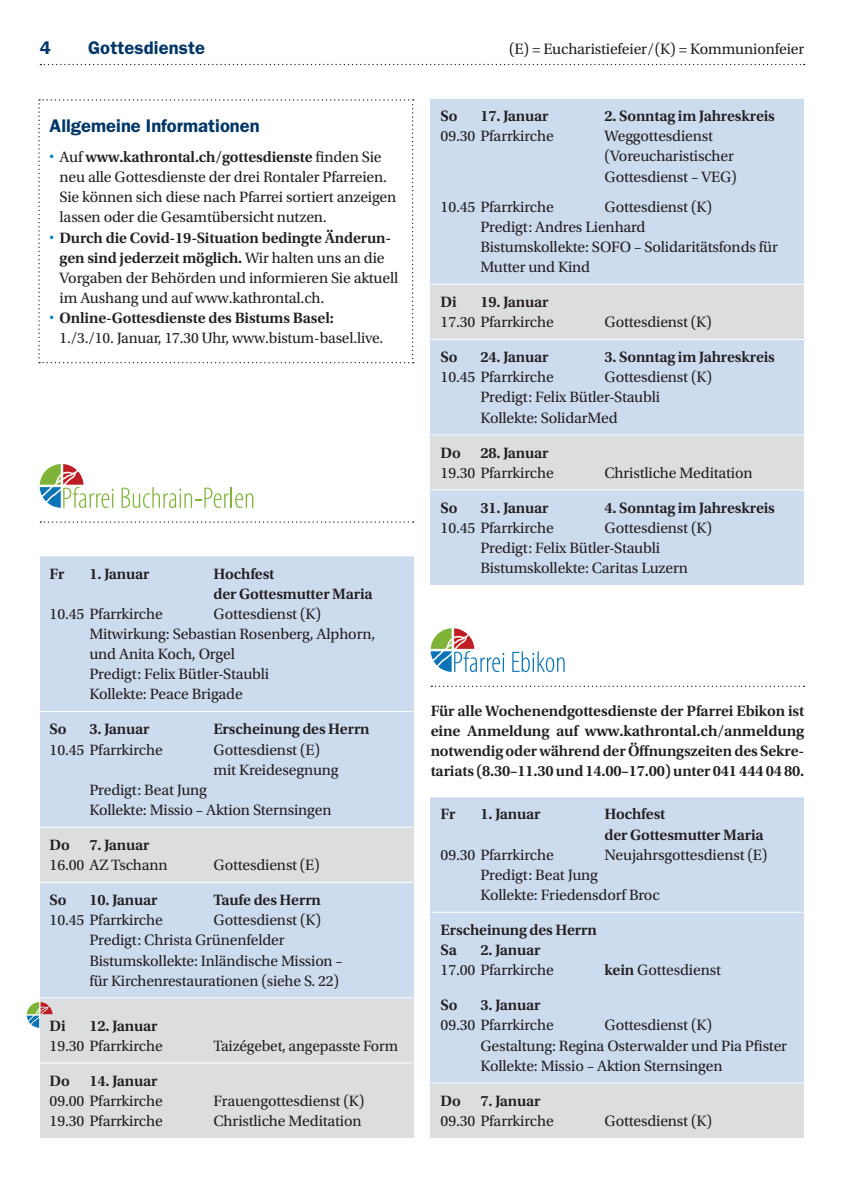
<style>
.page{position:relative;width:844px;height:1191px;background:#fff}
.page>*{position:absolute;margin:0;border:0;box-sizing:border-box;transform-origin:0 0}
.t1{font:600 18.38px "ITC Franklin Gothic Std";color:#003667}
.t2{font:15.75px/20.1px "Utopia Std";letter-spacing:-.01em;color:#231f20}
.t3{font:600 15.75px/20.1px "Utopia Std";letter-spacing:-.01em;color:#231f20}
.s1{font-weight:600}
</style>
<div class="page">
<svg style="left:40px;top:64px;width:764px;height:1px"></svg>
<svg style="left:40px;top:464px;width:74px;height:44px"></svg>
<svg style="left:121px;top:487px;width:132px;height:21px"></svg>
<svg style="left:40px;top:521px;width:373px;height:2px"></svg>
<svg style="left:430px;top:628px;width:74px;height:44px"></svg>
<svg style="left:512px;top:651px;width:52px;height:21px"></svg>
<svg style="left:431px;top:685px;width:373px;height:2px"></svg>
<div style="left:430px;top:808px;width:374px;height:329px;background:#dcdddf"></div>
<div style="left:430px;top:797px;width:374px;height:52px;background:#cddbef"></div>
<div style="left:430px;top:838px;width:374px;height:74px;background:#cddbef"></div>
<div style="left:430px;top:912px;width:374px;height:52px;background:#cddbef"></div>
<hr style="left:430px;top:911px;width:374px;height:1px;background:#fff">
<div style="left:430px;top:954px;width:374px;height:34px;background:#cddbef"></div>
<div style="left:430px;top:984px;width:374px;height:35px;background:#cddbef"></div>
<div style="left:430px;top:1009px;width:374px;height:74px;background:#cddbef"></div>
<hr style="left:430px;top:1082px;width:374px;height:1px;background:#fff">
<div style="left:40px;top:567px;width:373px;height:570px;background:#dcdddf"></div>
<div style="left:40px;top:556px;width:373px;height:52px;background:#cddbef"></div>
<div style="left:40px;top:597px;width:373px;height:115px;background:#cddbef"></div>
<div style="left:40px;top:712px;width:373px;height:31px;background:#cddbef"></div>
<hr style="left:40px;top:711px;width:373px;height:1px;background:#fff">
<div style="left:40px;top:733px;width:373px;height:94px;background:#cddbef"></div>
<hr style="left:40px;top:826px;width:373px;height:1px;background:#fff">
<div style="left:40px;top:882px;width:373px;height:32px;background:#cddbef"></div>
<hr style="left:40px;top:882px;width:373px;height:1px;background:#fff">
<div style="left:40px;top:904px;width:373px;height:94px;background:#cddbef"></div>
<hr style="left:40px;top:997px;width:373px;height:1px;background:#fff">
<hr style="left:40px;top:1062px;width:373px;height:1px;background:#fff">
<svg style="left:38px;top:99px;width:375px;height:264px"></svg>
<div style="left:430px;top:110px;width:374px;height:475px;background:#dcdddf"></div>
<div style="left:430px;top:99px;width:374px;height:31px;background:#cddbef"></div>
<div style="left:430px;top:120px;width:374px;height:74px;background:#cddbef"></div>
<div style="left:430px;top:190px;width:374px;height:95px;background:#cddbef"></div>
<hr style="left:430px;top:284px;width:374px;height:1px;background:#fff">
<div style="left:430px;top:340px;width:374px;height:31px;background:#cddbef"></div>
<hr style="left:430px;top:339px;width:374px;height:1px;background:#fff">
<div style="left:430px;top:361px;width:374px;height:54px;background:#cddbef"></div>
<div style="left:430px;top:401px;width:374px;height:34px;background:#cddbef"></div>
<hr style="left:430px;top:434px;width:374px;height:1px;background:#fff">
<div style="left:430px;top:490px;width:374px;height:32px;background:#cddbef"></div>
<hr style="left:430px;top:489px;width:374px;height:1px;background:#fff">
<div style="left:430px;top:511px;width:374px;height:55px;background:#cddbef"></div>
<div style="left:430px;top:552px;width:374px;height:33px;background:#cddbef"></div>
<svg style="left:27px;top:1002px;width:26px;height:25px"></svg>
<p class="t1" style="left:40px;top:37px;width:13px">4</p>
<p class="t1" style="left:88px;top:37px;width:118px">Gottesdienste</p>
<p class="t2" style="left:509px;top:39px;width:296px">(E) = Eucharistiefeier/(K) = Kommunionfeier</p>
<p class="t1" style="left:50px;top:115px;width:211px">Allgemeine Informationen</p>
<p class="t2" style="left:60px;top:147px;width:338px;text-indent:-10px"><sup>•</sup> Auf <span class="s1">www.kathrontal.ch/gottesdienste</span> finden Sie neu alle Gottesdienste der drei Rontaler Pfarreien.<br>Sie können sich diese nach Pfarrei sortiert anzeigen lassen oder die Gesamtübersicht nutzen.</p>
<p class="t2" style="left:60px;top:228px;width:340px;text-indent:-10px"><sup>•</sup> <span class="s1">Durch die Covid-19-Situation bedingte Änderun&shy;gen sind jederzeit möglich.</span> Wir halten uns an die Vorgaben der Behörden und informieren Sie aktuell im Aushang und auf www.kathrontal.ch.</p>
<p class="t2" style="left:60px;top:308px;width:325px;text-indent:-10px"><sup>•</sup> <span class="s1">Online-Gottesdienste des Bistums Basel:<br></span>1./3./10. Januar, 17.30 Uhr, www.bistum-basel.live.</p>
<p class="t3" style="left:50px;top:563px;width:17px">Fr</p>
<p class="t3" style="left:89px;top:563px;width:62px">1. Januar</p>
<p class="t3" style="left:213px;top:563px;width:161px">Hochfest<br>der Gottesmutter Maria</p>
<p class="t2" style="left:50px;top:604px;width:115px">10.45 Pfarrkirche</p>
<p class="t2" style="left:89px;top:604px;width:287px;text-indent:124px">Gottesdienst (K)<br>Mitwirkung: Sebastian Rosenberg, Alphorn, und Anita Koch, Orgel<br>Predigt: Felix Bütler-Staubli<br>Kollekte: Peace Brigade</p>
<p class="t3" style="left:50px;top:719px;width:19px">So</p>
<p class="t3" style="left:89px;top:719px;width:62px">3. Januar</p>
<p class="t3" style="left:213px;top:719px;width:158px">Erscheinung des Herrn</p>
<p class="t2" style="left:50px;top:739px;width:115px">10.45 Pfarrkirche</p>
<p class="t2" style="left:213px;top:739px;width:127px">Gottesdienst (E) mit Kreidesegnung</p>
<p class="t2" style="left:89px;top:780px;width:243px">Predigt: Beat Jung<br>Kollekte: Missio – Aktion Sternsingen</p>
<p class="t3" style="left:50px;top:835px;width:101px">Do 7. Januar</p>
<p class="t2" style="left:50px;top:855px;width:119px">16.00 AZ Tschann</p>
<p class="t2" style="left:213px;top:855px;width:108px">Gottesdienst (E)</p>
<p class="t3" style="left:50px;top:890px;width:19px">So</p>
<p class="t3" style="left:89px;top:890px;width:70px">10. Januar</p>
<p class="t3" style="left:213px;top:890px;width:109px">Taufe des Herrn</p>
<p class="t2" style="left:50px;top:910px;width:115px">10.45 Pfarrkirche</p>
<p class="t2" style="left:89px;top:910px;width:255px;text-indent:124px">Gottesdienst (K)<br>Predigt: Christa Grünenfelder Bistumskollekte: Inländische Mission – für Kirchenrestaurationen (siehe S. 22)</p>
<p class="t3" style="left:50px;top:1015px;width:18px">Di</p>
<p class="t3" style="left:89px;top:1015px;width:70px">12. Januar</p>
<p class="t2" style="left:50px;top:1035px;width:115px">19.30 Pfarrkirche</p>
<p class="t2" style="left:213px;top:1035px;width:186px">Taizégebet, angepasste Form</p>
<p class="t3" style="left:50px;top:1070px;width:110px">Do 14. Januar</p>
<p class="t2" style="left:50px;top:1091px;width:115px">09.00 Pfarrkirche</p>
<p class="t2" style="left:213px;top:1091px;width:152px">Frauengottesdienst (K)</p>
<p class="t2" style="left:50px;top:1111px;width:115px">19.30 Pfarrkirche</p>
<p class="t2" style="left:213px;top:1111px;width:150px">Christliche Meditation</p>
<p class="t3" style="left:440px;top:106px;width:19px">So</p>
<p class="t3" style="left:480px;top:106px;width:70px">17. Januar</p>
<p class="t3" style="left:604px;top:106px;width:172px">2. Sonntag im Jahreskreis</p>
<p class="t2" style="left:440px;top:126px;width:115px">09.30 Pfarrkirche</p>
<p class="t2" style="left:604px;top:126px;width:134px">Weggottesdienst (Voreucharistischer<br>Gottesdienst – VEG)</p>
<p class="t2" style="left:440px;top:197px;width:115px">10.45 Pfarrkirche</p>
<p class="t2" style="left:480px;top:197px;width:299px;text-indent:124px">Gottesdienst (K)<br>Predigt: Andres Lienhard<br>Bistumskollekte: SOFO – Solidaritätsfonds für<br>Mutter und Kind</p>
<p class="t3" style="left:440px;top:292px;width:18px">Di</p>
<p class="t3" style="left:480px;top:292px;width:70px">19. Januar</p>
<p class="t2" style="left:440px;top:312px;width:115px">17.30 Pfarrkirche</p>
<p class="t2" style="left:604px;top:312px;width:109px">Gottesdienst (K)</p>
<p class="t3" style="left:440px;top:347px;width:19px">So</p>
<p class="t3" style="left:480px;top:347px;width:70px">24. Januar</p>
<p class="t3" style="left:604px;top:347px;width:172px">3. Sonntag im Jahreskreis</p>
<p class="t2" style="left:440px;top:367px;width:115px">10.45 Pfarrkirche</p>
<p class="t2" style="left:480px;top:367px;width:233px;text-indent:124px">Gottesdienst (K)<br>Predigt: Felix Bütler-Staubli<br>Kollekte: SolidarMed</p>
<p class="t3" style="left:440px;top:442px;width:110px">Do 28. Januar</p>
<p class="t2" style="left:440px;top:463px;width:115px">19.30 Pfarrkirche</p>
<p class="t2" style="left:604px;top:463px;width:150px">Christliche Meditation</p>
<p class="t3" style="left:440px;top:498px;width:19px">So</p>
<p class="t3" style="left:480px;top:498px;width:70px">31. Januar</p>
<p class="t3" style="left:604px;top:498px;width:172px">4. Sonntag im Jahreskreis</p>
<p class="t2" style="left:440px;top:518px;width:115px">10.45 Pfarrkirche</p>
<p class="t2" style="left:480px;top:518px;width:233px;text-indent:124px">Gottesdienst (K)<br>Predigt: Felix Bütler-Staubli<br>Bistumskollekte: Caritas Luzern</p>
<p class="t3" style="left:430px;top:700px;width:375px;text-align:justify">Für alle Wochenendgottesdienste der Pfarrei Ebikon ist eine Anmeldung auf www.kathrontal.ch/anmeldung notwendig oder während der Öffnungszeiten des Sekre&shy;tariats (8.30–11.30 und 14.00–17.00) unter 041 444 04 80.</p>
<p class="t3" style="left:440px;top:804px;width:17px">Fr</p>
<p class="t3" style="left:480px;top:804px;width:62px">1. Januar</p>
<p class="t3" style="left:604px;top:804px;width:161px">Hochfest<br>der Gottesmutter Maria</p>
<p class="t2" style="left:440px;top:845px;width:115px">09.30 Pfarrkirche</p>
<p class="t2" style="left:604px;top:845px;width:164px">Neujahrsgottesdienst (E)</p>
<p class="t2" style="left:480px;top:865px;width:181px">Predigt: Beat Jung<br>Kollekte: Friedensdorf Broc</p>
<p class="t3" style="left:440px;top:920px;width:158px">Erscheinung des Herrn<br>Sa</p>
<p class="t3" style="left:480px;top:940px;width:62px">2. Januar</p>
<p class="t2" style="left:440px;top:960px;width:115px">17.00 Pfarrkirche</p>
<p class="t2" style="left:604px;top:960px;width:118px"><span class="s1">kein</span> Gottesdienst</p>
<p class="t3" style="left:440px;top:995px;width:19px">So</p>
<p class="t3" style="left:480px;top:995px;width:62px">3. Januar</p>
<p class="t2" style="left:440px;top:1015px;width:115px">09.30 Pfarrkirche</p>
<p class="t2" style="left:480px;top:1015px;width:308px;text-indent:124px">Gottesdienst (K)<br>Gestaltung: Regina Osterwalder und Pia Pfister<br>Kollekte: Missio – Aktion Sternsingen</p>
<p class="t3" style="left:440px;top:1090px;width:101px">Do 7. Januar</p>
<p class="t2" style="left:440px;top:1111px;width:115px">09.30 Pfarrkirche</p>
<p class="t2" style="left:604px;top:1111px;width:109px">Gottesdienst (K)</p>
</div>
